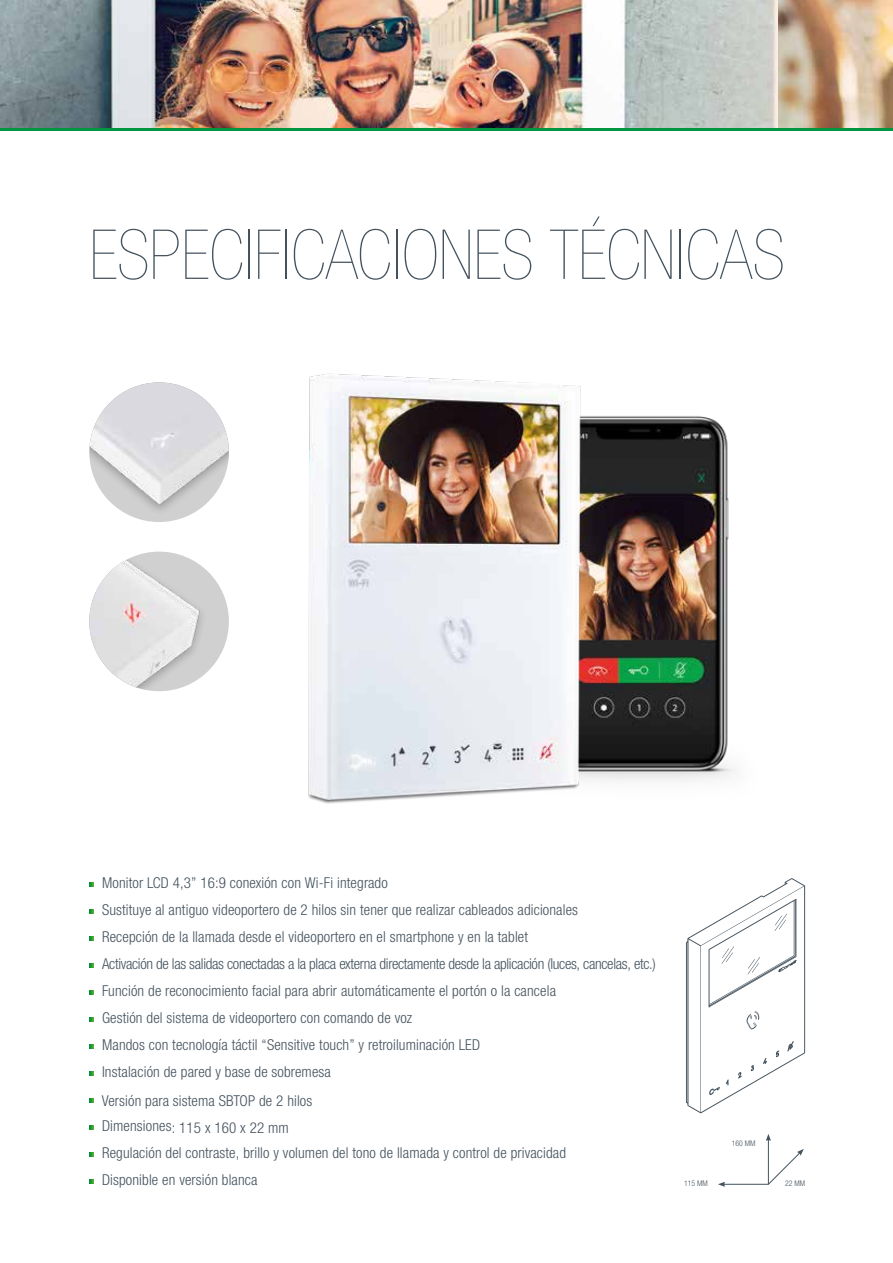
<style>
.page{position:relative;width:893px;height:1263px;background:#fff}
.page>*{position:absolute;margin:0;border:0;box-sizing:border-box;transform-origin:0 0}
.t1{font:200 condensed 69px "Helvetica Neue LTW1 G";color:#44525d}
.t2{font:300 condensed 15px/27px "Helvetica Neue LTW1 G";letter-spacing:.01em;color:#44525d}
.t3{font:300 condensed 7.8px "Helvetica Neue LTW1 G";color:#44525d}
</style>
<div class="page">
<img style="left:777px;top:0;width:116px;height:129px">
<img style="left:0;top:0;width:777px;height:129px">
<hr style="left:0;top:129px;width:893px;height:2px;background:#009641">
<svg style="left:89px;top:882px;width:5px;height:5px"></svg>
<svg style="left:89px;top:909px;width:5px;height:5px"></svg>
<svg style="left:89px;top:936px;width:5px;height:5px"></svg>
<svg style="left:89px;top:963px;width:5px;height:5px"></svg>
<svg style="left:89px;top:990px;width:5px;height:5px"></svg>
<svg style="left:89px;top:1017px;width:5px;height:5px"></svg>
<svg style="left:89px;top:1044px;width:5px;height:5px"></svg>
<svg style="left:89px;top:1071px;width:5px;height:5px"></svg>
<svg style="left:89px;top:1098px;width:5px;height:5px"></svg>
<svg style="left:89px;top:1125px;width:5px;height:5px"></svg>
<svg style="left:89px;top:1152px;width:5px;height:5px"></svg>
<svg style="left:89px;top:1179px;width:5px;height:5px"></svg>
<img style="left:89px;top:382px;width:140px;height:140px;border-radius:70px">
<img style="left:89px;top:552px;width:140px;height:139px;border-radius:70px">
<hr style="left:723px;top:1184px;width:45px;height:1px;background:#44525d">
<svg style="left:718px;top:1182px;width:7px;height:5px"></svg>
<hr style="left:768px;top:1139px;width:1px;height:45px;background:#44525d">
<svg style="left:766px;top:1134px;width:5px;height:7px"></svg>
<svg style="left:767px;top:1149px;width:37px;height:36px"></svg>
<img style="left:595px;top:416px;width:141px;height:365px">
<img style="left:308px;top:373px;width:287px;height:431px">
<svg style="left:686px;top:878px;width:119px;height:235px"></svg>
<h1 class="t1" style="left:89px;top:215px;width:697px">ESPECIFICACIONES TÉCNICAS</h1>
<p class="t2" style="left:102px;top:870px;width:555px">Monitor LCD 4,3” 16:9 conexión con Wi-Fi integrado<br>Sustituye al antiguo videoportero de 2 hilos sin tener que realizar cableados adicionales<br>Recepción de la llamada desde el videoportero en el smartphone y en la tablet<br>Activación de las salidas conectadas a la placa externa directamente desde la aplicación (luces, cancelas, etc.)<br>Función de reconocimiento facial para abrir automáticamente el portón o la cancela<br>Gestión del sistema de videoportero con comando de voz<br>Mandos con tecnología táctil “Sensitive touch” y retroiluminación LED<br>Instalación de pared y base de sobremesa</p>
<p class="t2" style="left:102px;top:1087px;width:212px">Versión para sistema SBTOP de 2 hilos<br>Dimensiones: 115 x 160 x 22 mm</p>
<p class="t2" style="left:102px;top:1140px;width:466px">Regulación del contraste, brillo y volumen del tono de llamada y control de privacidad<br>Disponible en versión blanca</p>
<p class="t3" style="left:684px;top:1178px;width:25px">115 MM</p>
<p class="t3" style="left:732px;top:1139px;width:25px">160 MM</p>
<p class="t3" style="left:785px;top:1178px;width:22px">22 MM</p>
</div>
